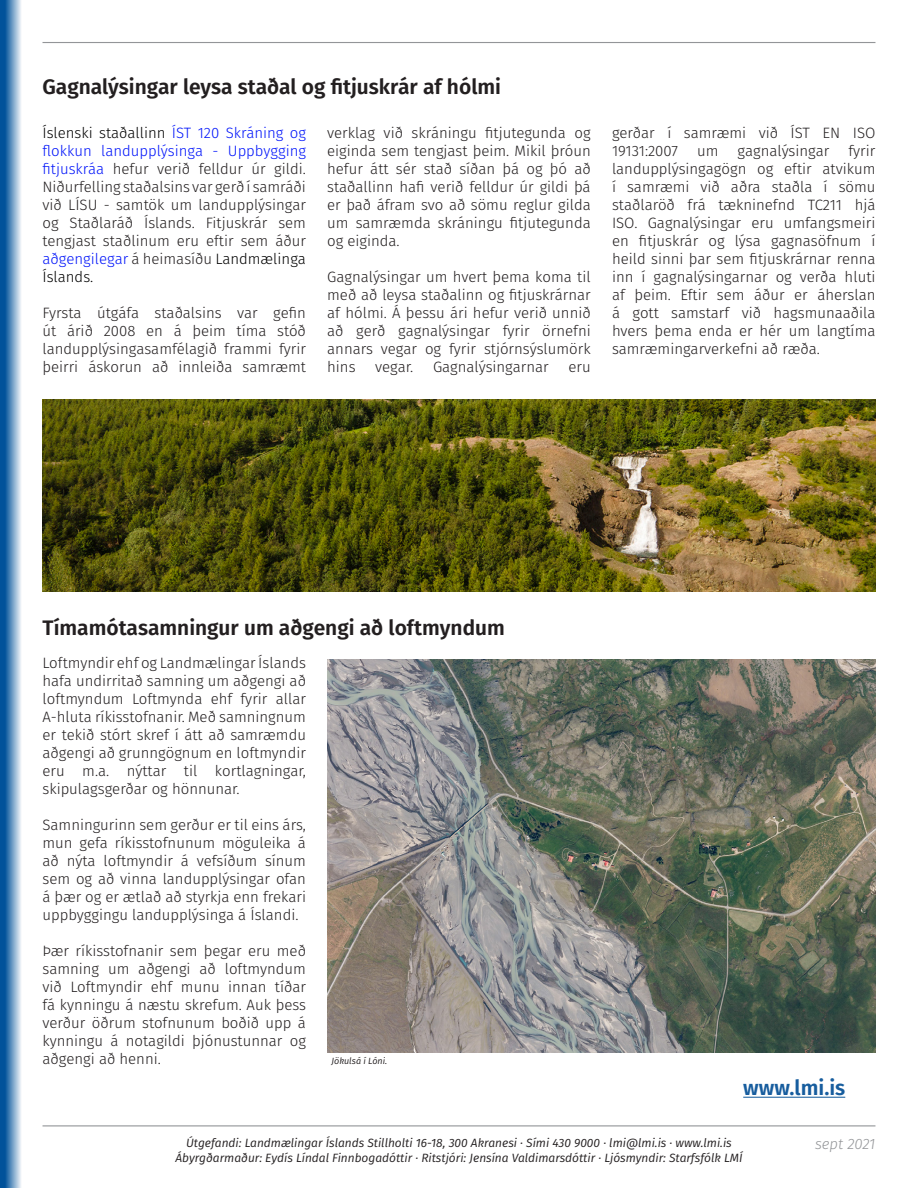
<style>
.page{position:relative;width:918px;height:1188px;background:#fff}
.page>*{position:absolute;margin:0;border:0;box-sizing:border-box;transform-origin:0 0}
.Fyrirsagnir{font:600 21px "Fira GO";color:#231f20}
.Fyrirsagnir-2{font:600 21px "Fira GO";color:#175d9e}
.aðal_texti{font:300 15px/18px "Fira GO";color:#231f20;text-align:justify}
.t1{font:italic 300 15px "Fira GO";color:#939598}
.t2{font:italic 12px/14.4px "Fira GO";color:#231f20;text-align:center}
.myndatexti{font:italic 9px "Fira GO";color:#231f20}
.s1{color:#000}
.s2{color:#0014fa}
</style>
<div class="page">
<hr style="left:43px;top:1125px;width:832px;height:1px;background:#939598">
<svg style="left:0;top:0;width:21px;height:1188px;background:#5088b9"></svg>
<hr style="left:43px;top:42px;width:832px;height:1px;background:#939598">
<hr style="left:743px;top:1097px;width:102px;height:1px;background:#175d9e">
<img style="left:327px;top:659px;width:548px;height:394px">
<img style="left:43px;top:400px;width:832px;height:191px">
<p class="Fyrirsagnir" style="left:43px;top:74px;width:460px">Gagnalýsingar leysa staðal og fitjuskrár af hólmi</p>
<p class="aðal_texti" style="left:43px;top:124px;width:265px"><span class="s1">Íslenski staðallinn</span> <span class="s2">ÍST 120 Skráning og flokkun landupplýsinga - Uppbygging fitjuskráa</span> hefur verið felldur úr gildi.<br>Niðurfelling staðalsins var gerð í samráði við LÍSU - samtök um landupplýsingar og Staðlaráð Íslands. Fitjuskrár sem tengjast staðlinum eru eftir sem áður <span class="s2">aðgengilegar</span> á heimasíðu <span class="s1">Landmælinga Íslands.</span></p>
<p class="aðal_texti" style="left:43px;top:304px;width:265px">Fyrsta útgáfa staðalsins var gefin út árið 2008 en á þeim tíma stóð landupplýsingasamfélagið frammi fyrir þeirri áskorun að innleiða samræmt</p>
<p class="aðal_texti" style="left:327px;top:124px;width:265px">verklag við skráningu fitjutegunda og eiginda sem tengjast þeim. Mikil þróun hefur átt sér stað síðan þá og þó að staðallinn hafi verið felldur úr gildi þá er það áfram svo að sömu reglur gilda um samræmda skráningu fitjutegunda og eiginda.</p>
<p class="aðal_texti" style="left:327px;top:268px;width:265px">Gagnalýsingar um hvert þema koma til með að leysa staðalinn og fitjuskrárnar af hólmi. Á þessu ári hefur verið unnið að gerð gagnalýsingar fyrir örnefni annars vegar og fyrir stjórnsýslumörk hins</p>
<p class="aðal_texti" style="left:375px;top:358px;width:40px">vegar.</p>
<p class="aðal_texti" style="left:433px;top:358px;width:117px">Gagnalýsingarnar</p>
<p class="aðal_texti" style="left:568px;top:358px;width:24px">eru</p>
<p class="aðal_texti" style="left:612px;top:124px;width:265px">gerðar í samræmi við ÍST EN ISO<br>19131:2007</p>
<p class="aðal_texti" style="left:697px;top:142px;width:23px">um</p>
<p class="aðal_texti" style="left:738px;top:142px;width:93px">gagnalýsingar</p>
<p class="aðal_texti" style="left:612px;top:142px;width:265px;text-indent:236px">fyrir landupplýsingagögn og eftir atvikum í samræmi við aðra staðla í sömu staðlaröð frá tækninefnd TC211 hjá ISO. Gagnalýsingar eru umfangsmeiri en fitjuskrár og lýsa gagnasöfnum í heild sinni þar sem fitjuskrárnar renna inn í gagnalýsingarnar og verða hluti af þeim. Eftir sem áður er áherslan á gott samstarf við hagsmunaaðila hvers þema enda er hér um langtíma samræmingarverkefni að ræða.</p>
<p class="Fyrirsagnir" style="left:43px;top:616px;width:464px">Tímamótasamningur um aðgengi að loftmyndum</p>
<p class="aðal_texti" style="left:43px;top:654px;width:265px">Loftmyndir ehf og Landmælingar Íslands hafa undirritað samning um aðgengi að loftmyndum Loftmynda ehf fyrir allar A-hluta ríkisstofnanir. Með samningnum er tekið stórt skref í átt að samræmdu aðgengi að grunngögnum en loftmyndir eru m.a. nýttar til kortlagningar, skipulagsgerðar og hönnunar.</p>
<p class="aðal_texti" style="left:43px;top:816px;width:265px">Samningurinn sem gerður er til eins árs, mun gefa ríkisstofnunum möguleika á að nýta loftmyndir á vefsíðum sínum sem og að vinna landupplýsingar ofan á þær og er ætlað að styrkja enn frekari uppbyggingu landupplýsinga á Íslandi.</p>
<p class="aðal_texti" style="left:43px;top:942px;width:265px">Þær ríkisstofnanir sem þegar eru með samning um aðgengi að loftmyndum við Loftmyndir ehf munu innan tíðar fá kynningu á næstu skrefum. Auk þess verður öðrum stofnunum boðið upp á kynningu á notagildi þjónustunnar og aðgengi að henni.</p>
<p class="myndatexti" style="left:332px;top:1055px;width:57px">Jökulsá í Lóni.</p>
<p class="Fyrirsagnir-2" style="left:743px;top:1076px;width:104px">www.lmi.is</p>
<p class="t2" style="left:176px;top:1136px;width:568px">Útgefandi: Landmælingar Íslands Stillholti 16-18, 300 Akranesi · Sími 430 9000 · lmi@lmi.is · www.lmi.is<br>Ábyrgðarmaður: Eydís Líndal Finnbogadóttir · Ritstjóri: Jensína Valdimarsdóttir · Ljósmyndir: Starfsfólk LMÍ</p>
<p class="t1" style="left:815px;top:1135px;width:62px">sept 2021</p>
</div>
